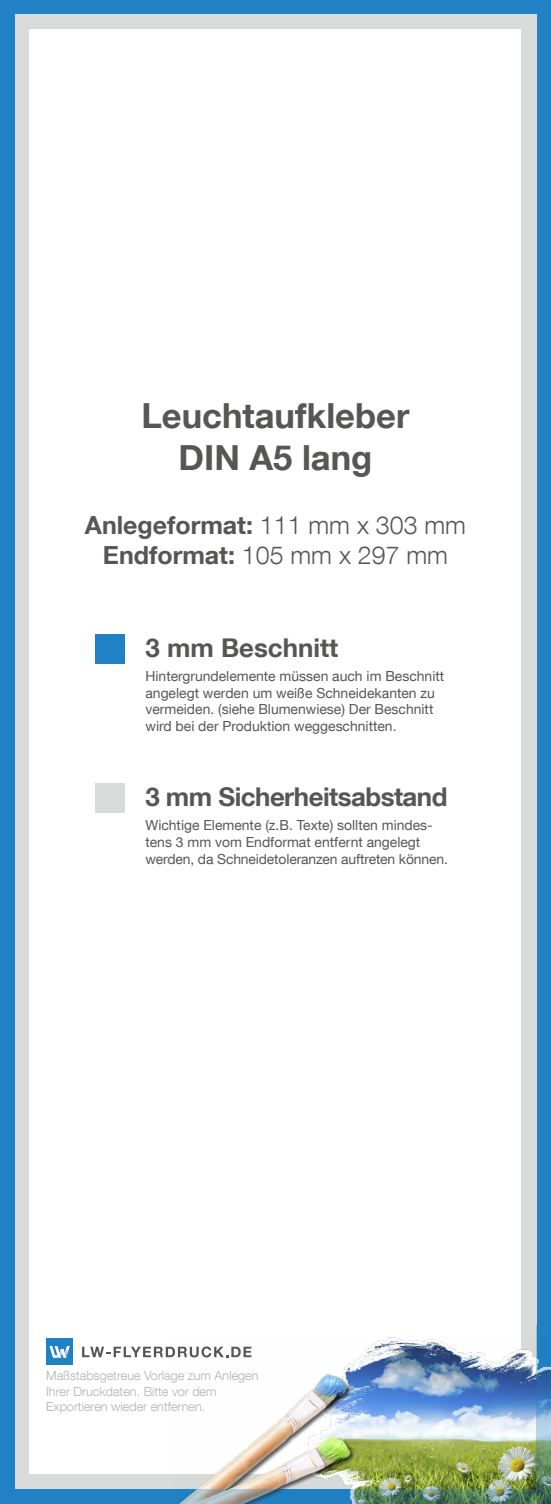
<style>
.page{position:relative;width:551px;height:1504px;background:#fff}
.page>*{position:absolute;margin:0;border:0;box-sizing:border-box;transform-origin:0 0}
.t1{font:700 34.48px "Helvetica Neue LT Com";color:#565655}
.t2{font:700 25.9px "Helvetica Neue LT Com";letter-spacing:-.02em;color:#565655}
.t3{font:700 25.9px "Helvetica Neue LT Com";color:#565655}
.t4{font:700 24.85px/29.9px "Helvetica Neue LT Com";color:#565655;text-align:center}
.t5{font:13.83px/16.6px "Helvetica Neue LT Com";color:#565655}
.t6{font:300 12.6px/15.2px "Helvetica Neue LT Com";color:#b1b2b3}
.s1{font-weight:300}
</style>
<div class="page">
<div style="left:0;top:0;width:551px;height:1503px;background:#2081c4"></div>
<div style="left:15px;top:15px;width:521px;height:1473px;background:#d9dada"></div>
<div style="left:30px;top:30px;width:491px;height:1443px;background:#fff"></div>
<img style="left:175px;top:1337px;width:361px;height:151px">
<svg style="left:536px;top:1324px;width:15px;height:164px"></svg>
<img style="left:166px;top:1488px;width:385px;height:15px">
<div style="left:95px;top:634px;width:29px;height:29px;background:#2081c4"></div>
<div style="left:95px;top:783px;width:29px;height:29px;background:#d9dada"></div>
<svg style="left:82px;top:1346px;width:169px;height:11px"></svg>
<div style="left:46px;top:1338px;width:27px;height:27px;background:#2081c4"></div>
<svg style="left:49px;top:1346px;width:21px;height:11px"></svg>
<p class="t1" style="left:141px;top:394px;width:269px">Leuchtaufkleber</p>
<p class="t1" style="left:178px;top:435px;width:195px">DIN A5 lang</p>
<p class="t4" style="left:85px;top:509px;width:382px">Anlegeformat: <span class="s1">111 mm x 303 mm<br></span>Endformat: <span class="s1">105 mm x 297 mm</span></p>
<p class="t3" style="left:145px;top:631px;width:194px">3 mm Beschnitt</p>
<p class="t5" style="left:145px;top:667px;width:300px">Hintergrundelemente müssen auch im Beschnitt angelegt werden um weiße Schneidekanten zu vermeiden. (siehe Blumenwiese) Der Beschnitt wird bei der Produktion weggeschnitten.</p>
<p class="t2" style="left:145px;top:780px;width:303px">3 mm Sicherheitsabstand</p>
<p class="t5" style="left:145px;top:816px;width:304px">Wichtige Elemente (z.B. Texte) sollten mindes&shy;tens 3 mm vom Endformat entfernt angelegt werden, da Schneidetoleranzen auftreten können.</p>
<p class="t6" style="left:46px;top:1367px;width:214px">Maßstabsgetreue Vorlage zum Anlegen<br>Ihrer Druckdaten. Bitte vor dem</p>
<p class="t6" style="left:46px;top:1398px;width:161px">Exportieren wieder entfernen.</p>
</div>
